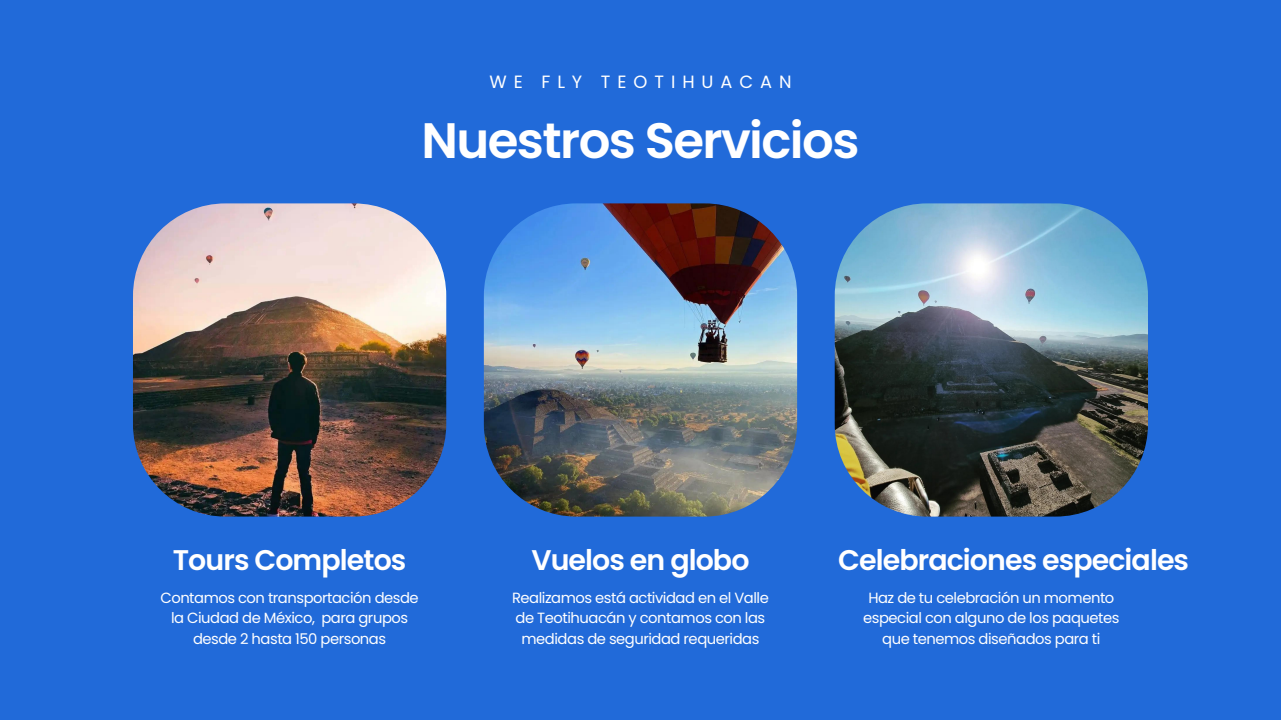
<style>
.page{position:relative;width:1281px;height:720px;background:#216ad9}
.page>*{position:absolute;margin:0;border:0;box-sizing:border-box;transform-origin:0 0}
.t1{font:600 49.75px "Poppins";letter-spacing:-.03em;color:#fff}
.t2{font:600 28.5px "Poppins";letter-spacing:-.03em;color:#fff}
.t3{font:17.75px "Poppins";letter-spacing:.39em;color:#fff}
.t4{font:14.75px/20.6px "Poppins";letter-spacing:-.03em;color:#fff;text-align:center}
</style>
<div class="page">
<img style="left:133px;top:203px;width:313px;height:314px;border-radius:93px">
<img style="left:484px;top:203px;width:313px;height:314px;border-radius:93px">
<img style="left:834px;top:203px;width:314px;height:314px;border-radius:93px">
<p class="t3" style="left:489px;top:69px;width:303px">WE FLY TEOTIHUACAN</p>
<h2 class="t1" style="left:421px;top:106px;width:439px">Nuestros Servicios</h2>
<p class="t2" style="left:173px;top:540px;width:235px">Tours Completos</p>
<h2 class="t2" style="left:531px;top:540px;width:220px">Vuelos en globo</h2>
<p class="t2" style="left:838px;top:540px;width:352px">Celebraciones especiales</p>
<p class="t4" style="left:160px;top:587px;width:260px">Contamos con transportación desde la Ciudad de México, para grupos desde 2 hasta 150 personas</p>
<h2 class="t4" style="left:512px;top:587px;width:258px">Realizamos está actividad en el Valle de Teotihuacán y contamos con las medidas de seguridad requeridas</h2>
<p class="t4" style="left:863px;top:587px;width:258px">Haz de tu celebración un momento especial con alguno de los paquetes que tenemos diseñados para ti</p>
</div>
